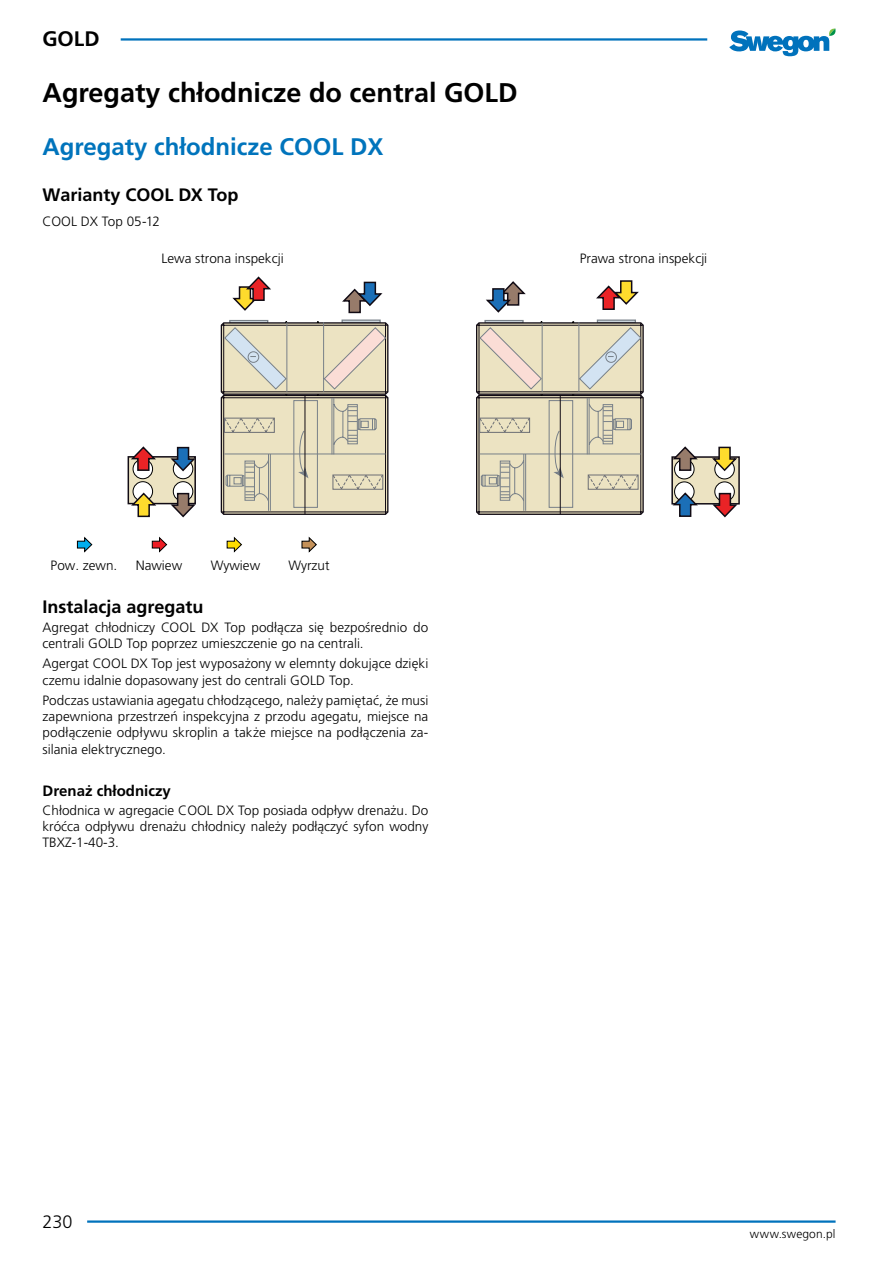
<style>
.page{position:relative;width:893px;height:1263px;background:#fff}
.page>*{position:absolute;margin:0;border:0;box-sizing:border-box;transform-origin:0 0}
.t1{font:700 27px "Frutiger CE";color:#000}
.t2{font:700 24px "Frutiger CE";color:#0074bc}
.t3{font:700 21px "Frutiger CE";color:#000}
.t4{font:700 18px "Frutiger CE";color:#000}
.t5{font:300 18px "Frutiger CE";color:#000}
.t6{font:700 15px "Frutiger CE";color:#000}
.t7{font:300 13.5px/16.2px "Frutiger CE";color:#000}
.t8{font:300 12px "Frutiger CE";letter-spacing:.015em;color:#000}
</style>
<div class="page">
<svg style="left:729px;top:28px;width:107px;height:28px"></svg>
<hr style="left:121px;top:38px;width:586px;height:3px;background:#0072bc">
<hr style="left:87px;top:1220px;width:749px;height:3px;background:#0072bc">
<svg style="left:151px;top:536px;width:17px;height:17px"></svg>
<svg style="left:77px;top:537px;width:16px;height:16px"></svg>
<svg style="left:301px;top:537px;width:16px;height:16px"></svg>
<svg style="left:226px;top:537px;width:16px;height:16px"></svg>
<svg style="left:596px;top:280px;width:43px;height:30px"></svg>
<svg style="left:486px;top:281px;width:40px;height:32px"></svg>
<div style="left:341px;top:319px;width:40px;height:4px;border:1px solid #788088"></div>
<div style="left:229px;top:320px;width:39px;height:4px;border:1px solid #788088"></div>
<div style="left:128px;top:457px;width:67px;height:47px;background:#ece3c2"></div>
<div style="left:128px;top:456px;width:68px;height:48px;border:2px solid #110b14"></div>
<svg style="left:133px;top:459px;width:20px;height:20px"></svg>
<div style="left:133px;top:459px;width:20px;height:20px;border:1px solid #000;border-radius:50%"></div>
<div style="left:133px;top:482px;width:20px;height:19px;background:#fff;border-radius:50%"></div>
<div style="left:133px;top:481px;width:20px;height:21px;border:1px solid #000;border-radius:50%"></div>
<svg style="left:173px;top:459px;width:20px;height:20px"></svg>
<div style="left:173px;top:459px;width:20px;height:20px;border:1px solid #000;border-radius:50%"></div>
<div style="left:173px;top:482px;width:20px;height:19px;background:#fff;border-radius:50%"></div>
<div style="left:173px;top:481px;width:20px;height:21px;border:1px solid #000;border-radius:50%"></div>
<div style="left:672px;top:457px;width:67px;height:47px;background:#ece3c2"></div>
<div style="left:671px;top:456px;width:69px;height:48px;border:2px solid #110b14"></div>
<div style="left:715px;top:482px;width:19px;height:19px;background:#fff;border-radius:50%"></div>
<div style="left:714px;top:481px;width:21px;height:21px;border:1px solid #000;border-radius:50%"></div>
<div style="left:715px;top:459px;width:19px;height:20px;background:#fff;border-radius:50%"></div>
<div style="left:714px;top:459px;width:21px;height:20px;border:1px solid #000;border-radius:50%"></div>
<div style="left:675px;top:482px;width:19px;height:19px;background:#fff;border-radius:50%"></div>
<div style="left:674px;top:481px;width:20px;height:21px;border:1px solid #000;border-radius:50%"></div>
<div style="left:675px;top:459px;width:19px;height:20px;background:#fff;border-radius:50%"></div>
<div style="left:674px;top:459px;width:20px;height:20px;border:1px solid #000;border-radius:50%"></div>
<svg style="left:220px;top:321px;width:169px;height:194px;background:#d3cbb3"></svg>
<div style="left:597px;top:319px;width:39px;height:4px;border:1px solid #788088"></div>
<div style="left:484px;top:320px;width:40px;height:4px;border:1px solid #788088"></div>
<svg style="left:476px;top:321px;width:168px;height:194px;background:#ccc5ae"></svg>
<svg style="left:232px;top:276px;width:39px;height:35px"></svg>
<svg style="left:342px;top:281px;width:41px;height:33px"></svg>
<svg style="left:671px;top:446px;width:28px;height:26px"></svg>
<svg style="left:710px;top:446px;width:29px;height:26px"></svg>
<svg style="left:671px;top:491px;width:29px;height:26px"></svg>
<svg style="left:710px;top:492px;width:29px;height:25px"></svg>
<svg style="left:169px;top:492px;width:27px;height:25px"></svg>
<svg style="left:129px;top:491px;width:29px;height:26px"></svg>
<svg style="left:169px;top:446px;width:27px;height:26px"></svg>
<svg style="left:129px;top:446px;width:29px;height:26px"></svg>
<h3 class="t3" style="left:42px;top:27px;width:59px">GOLD</h3>
<h1 class="t1" style="left:43px;top:76px;width:477px">Agregaty chłodnicze do central GOLD</h1>
<h2 class="t2" style="left:43px;top:132px;width:342px">Agregaty chłodnicze COOL DX</h2>
<h3 class="t4" style="left:43px;top:184px;width:197px">Warianty COOL DX Top</h3>
<p class="t7" style="left:43px;top:213px;width:119px">COOL DX Top 05-12</p>
<p class="t7" style="left:161px;top:250px;width:124px">Lewa strona inspekcji</p>
<p class="t7" style="left:580px;top:250px;width:129px">Prawa strona inspekcji</p>
<p class="t7" style="left:51px;top:557px;width:68px">Pow. zewn.</p>
<p class="t7" style="left:136px;top:557px;width:48px">Nawiew</p>
<p class="t7" style="left:211px;top:557px;width:51px">Wywiew</p>
<p class="t7" style="left:288px;top:557px;width:43px">Wyrzut</p>
<h3 class="t4" style="left:43px;top:596px;width:163px">Instalacja agregatu</h3>
<p class="t7" style="left:43px;top:619px;width:387px">Agregat chłodniczy COOL DX Top podłącza się bezpośrednio do centrali GOLD Top poprzez umieszczenie go na centrali.</p>
<p class="t7" style="left:43px;top:655px;width:387px">Agergat COOL DX Top jest wyposażony w elemnty dokujące dzięki czemu idalnie dopasowany jest do centrali GOLD Top.</p>
<p class="t7" style="left:43px;top:692px;width:387px;text-align:justify">Podczas ustawiania agegatu chłodzącego, należy pamiętać, że musi zapewniona przestrzeń inspekcyjna z przodu agegatu, miejsce na podłączenie odpływu skroplin a także miejsce na podłączenia za&shy;silania elektrycznego.</p>
<p class="t6" style="left:43px;top:782px;width:130px">Drenaż chłodniczy</p>
<p class="t7" style="left:43px;top:802px;width:387px;text-align:justify">Chłodnica w agregacie COOL DX Top posiada odpływ drenażu. Do króćca odpływu drenażu chłodnicy należy podłączyć syfon wodny TBXZ-1-40-3.</p>
<h3 class="t5" style="left:43px;top:1211px;width:32px">230</h3>
<p class="t8" style="left:750px;top:1226px;width:87px">www.swegon.pl</p>
</div>
